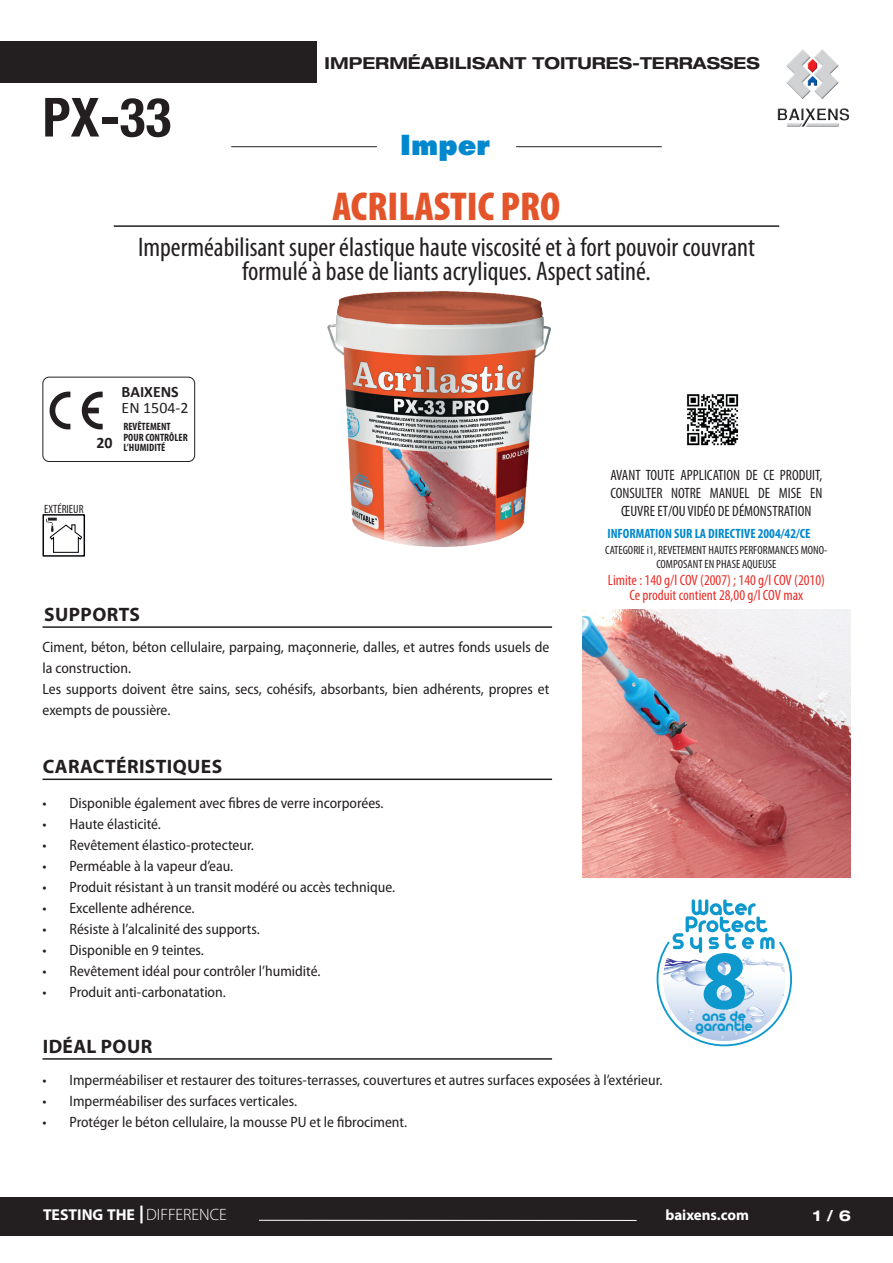
<style>
.page{position:relative;width:893px;height:1263px;background:#fff}
.page>*{position:absolute;margin:0;border:0;box-sizing:border-box;transform-origin:0 0}
.t1{font:700 84.15px "Myriad Pro";color:#0d98ce}
.t2{font:700 condensed 54px "Helvetica Neue";color:#231f20}
.t3{font:900 condensed 40.5px "Myriad Pro";color:#e4542a}
.t4{font:condensed 27px/24px "Myriad Pro";color:#231f20;text-align:center}
.t5{font:800 27px "Futura";color:#0088ce}
.t6{font:700 19.5px "Myriad Pro";letter-spacing:.02em;color:#231f20}
.t7{font:700 expanded 16.5px "Helvetica Neue";color:#231f20}
.t8{font:700 15.9px "Calibri";color:#231f20}
.t9{font:15.9px "Calibri";color:#231f20}
.t10{font:700 15.75px "Myriad Pro";color:#fff}
.t11{font:15.6px "Arista 2.0";color:#0d98ce}
.t12{font:semi-condensed 15px/21px "Myriad Pro";color:#231f20}
.t13{font:condensed 15px/18px "Myriad Pro";color:#231f20;text-align:center}
.t14{font:condensed 15px/15px "Myriad Pro";color:#ea2f29;text-align:center}
.t15{font:700 15px "Myriad Pro";color:#fff}
.t16{font:700 expanded 15px "Helvetica Neue";color:#fff}
.t17{font:700 condensed 13.5px "Myriad Pro";color:#0088ce}
.t18{font:condensed 12px/13.5px "Myriad Pro";color:#231f20;text-align:center}
.t19{font:700 condensed 10.65px/10.6px "Myriad Pro";color:#231f20}
.s1{font-weight:300;font-size:16.5px}
</style>
<div class="page">
<div style="left:1px;top:42px;width:316px;height:41px;background:#231f20"></div>
<img style="left:777px;top:49px;width:72px;height:78px">
<hr style="left:114px;top:225px;width:665px;height:2px;background:#231f20">
<hr style="left:231px;top:146px;width:146px;height:1px;background:#231f20">
<hr style="left:516px;top:146px;width:146px;height:1px;background:#231f20">
<div style="left:0;top:1196px;width:893px;height:39px;background:#231f20"></div>
<hr style="left:140px;top:1205px;width:3px;height:18px;background:#fff">
<hr style="left:259px;top:1220px;width:378px;height:1px;background:#fff">
<hr style="left:43px;top:778px;width:509px;height:2px;background:#231f20">
<hr style="left:43px;top:626px;width:509px;height:2px;background:#231f20">
<div style="left:43px;top:514px;width:42px;height:43px;border:1px solid #000008"></div>
<svg style="left:46px;top:518px;width:37px;height:35px"></svg>
<hr style="left:43px;top:1058px;width:509px;height:2px;background:#231f20">
<img style="left:582px;top:609px;width:268px;height:268px">
<img style="left:327px;top:292px;width:224px;height:255px">
<svg style="left:657px;top:899px;width:135px;height:147px"></svg>
<img style="left:687px;top:394px;width:52px;height:52px">
<div style="left:43px;top:377px;width:152px;height:85px;border:1px solid #231f20;border-radius:6px"></div>
<svg style="left:82px;top:392px;width:21px;height:37px"></svg>
<svg style="left:50px;top:392px;width:20px;height:37px"></svg>
<h2 class="t2" style="left:43px;top:85px;width:130px">PX-33</h2>
<p class="t7" style="left:325px;top:52px;width:437px">IMPERMÉABILISANT TOITURES-TERRASSES</p>
<h3 class="t5" style="left:400px;top:128px;width:91px">Imper</h3>
<h3 class="t3" style="left:333px;top:184px;width:229px">ACRILASTIC PRO</h3>
<h3 class="t4" style="left:138px;top:235px;width:618px">Imperméabilisant super élastique haute viscosité et à fort pouvoir couvrant formulé à base de liants acryliques. Aspect satiné.</h3>
<p class="t8" style="left:97px;top:433px;width:18px">20</p>
<p class="t8" style="left:122px;top:382px;width:59px">BAIXENS</p>
<p class="t9" style="left:122px;top:398px;width:68px">EN 1504-2</p>
<p class="t19" style="left:123px;top:421px;width:66px">REVÊTEMENT<br>POUR CONTRÔLER<br>L’HUMIDITÉ</p>
<p class="t18" style="left:44px;top:502px;width:41px">EXTÉRIEUR</p>
<h3 class="t6" style="left:44px;top:602px;width:97px">SUPPORTS</h3>
<p class="t12" style="left:43px;top:637px;width:508px">Ciment, béton, béton cellulaire, parpaing, maçonnerie, dalles, et autres fonds usuels de la construction.<br>Les supports doivent être sains, secs, cohésifs, absorbants, bien adhérents, propres et exempts de poussière.</p>
<h3 class="t6" style="left:43px;top:754px;width:181px">CARACTÉRISTIQUES</h3>
<p class="t12" style="left:43px;top:792px;width:343px">• Disponible également avec fibres de verre incorporées.</p>
<p class="t12" style="left:43px;top:813px;width:120px">• Haute élasticité.</p>
<p class="t12" style="left:43px;top:834px;width:213px">• Revêtement élastico-protecteur.</p>
<p class="t12" style="left:43px;top:855px;width:192px">• Perméable à la vapeur d’eau.</p>
<p class="t12" style="left:43px;top:876px;width:354px">• Produit résistant à un transit modéré ou accès technique.</p>
<p class="t12" style="left:43px;top:897px;width:153px">• Excellente adhérence.</p>
<p class="t12" style="left:43px;top:918px;width:219px">• Résiste à l’alcalinité des supports.</p>
<p class="t12" style="left:43px;top:939px;width:163px">• Disponible en 9 teintes.</p>
<p class="t12" style="left:43px;top:960px;width:279px">• Revêtement idéal pour contrôler l’humidité.</p>
<p class="t12" style="left:43px;top:981px;width:185px">• Produit anti-carbonatation.</p>
<h3 class="t6" style="left:43px;top:1034px;width:111px">IDÉAL POUR</h3>
<p class="t13" style="left:610px;top:465px;width:214px">AVANT TOUTE APPLICATION DE CE PRODUIT,<br>CONSULTER NOTRE MANUEL DE MISE EN<br>ŒUVRE ET/OU VIDÉO DE DÉMONSTRATION</p>
<p class="t17" style="left:607px;top:525px;width:205px">INFORMATION SUR LA DIRECTIVE 2004/42/CE</p>
<p class="t14" style="left:608px;top:572px;width:219px">Limite : 140 g/l COV (2007) ; 140 g/l COV (2010)<br>Ce produit contient 28,00 g/l COV max</p>
<p class="t18" style="left:605px;top:543px;width:224px">CATEGORIE i1, REVETEMENT HAUTES PERFORMANCES MONO-<br>COMPOSANT EN PHASE AQUEUSE</p>
<h1 class="t1" style="left:701px;top:925px;width:48px">8</h1>
<p class="t11" style="left:702px;top:1006px;width:46px">ans de</p>
<p class="t11" style="left:695px;top:1017px;width:59px">garantie</p>
<p class="t12" style="left:43px;top:1069px;width:621px">• Imperméabiliser et restaurer des toitures-terrasses, couvertures et autres surfaces exposées à l’extérieur.</p>
<p class="t12" style="left:43px;top:1090px;width:256px">• Imperméabiliser des surfaces verticales.</p>
<p class="t12" style="left:43px;top:1111px;width:366px">• Protéger le béton cellulaire, la mousse PU et le fibrociment.</p>
<p class="t10" style="left:43px;top:1204px;width:185px">TESTING THE <span class="s1">DIFFERENCE</span></p>
<p class="t15" style="left:665px;top:1205px;width:85px">baixens.com</p>
<p class="t16" style="left:813px;top:1206px;width:40px">1 / 6</p>
</div>
